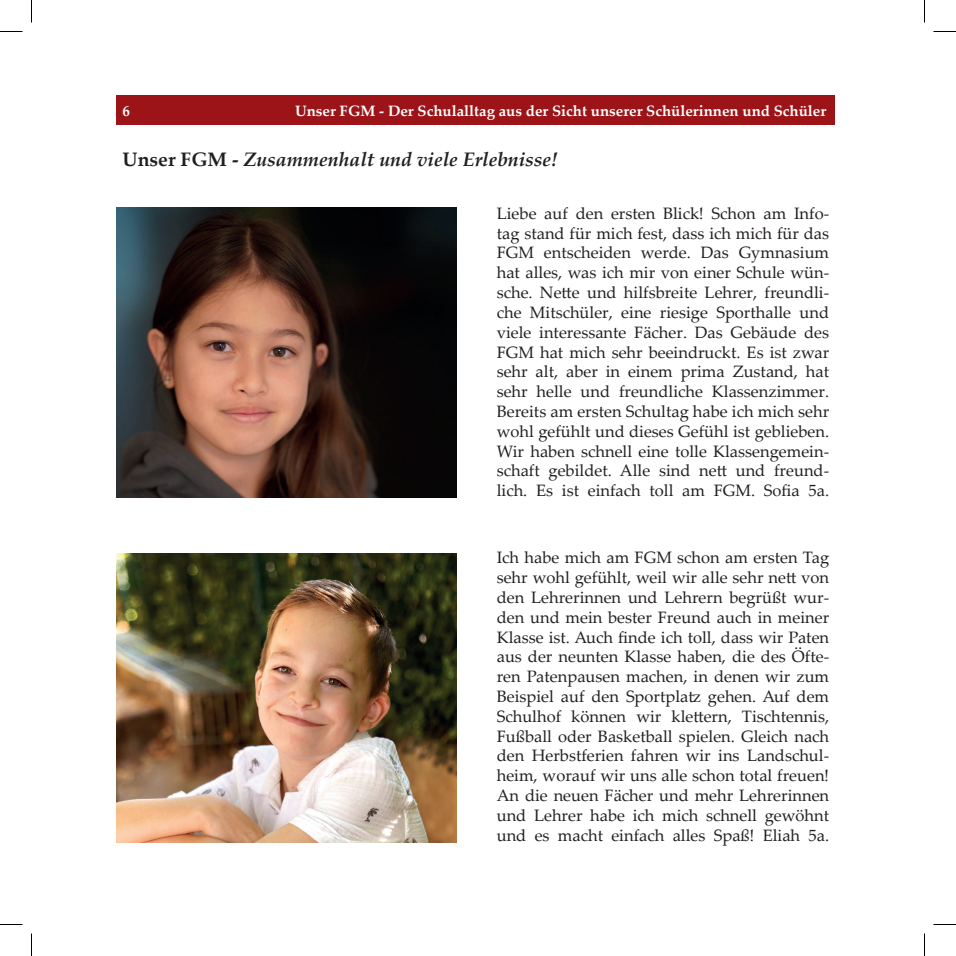
<style>
.page{position:relative;width:956px;height:956px;background:#fff}
.page>*{position:absolute;margin:0;border:0;box-sizing:border-box;transform-origin:0 0}
.t1{font:italic 700 19.5px "Palatino Linotype";color:#231f20}
.t2{font:16.5px/19.8px "Palatino Linotype";color:#231f20;text-align:justify}
.t3{font:700 15px "Palatino Linotype";color:#fff}
.s1{font-style:normal}
</style>
<div class="page">
<div style="left:117px;top:95px;width:718px;height:30px;background:#9c1418"></div>
<img style="left:117px;top:208px;width:340px;height:289px">
<img style="left:117px;top:553px;width:340px;height:289px">
<svg style="left:0;top:31px;width:22px;height:1px"></svg>
<svg style="left:933px;top:31px;width:23px;height:1px"></svg>
<svg style="left:0;top:924px;width:22px;height:1px"></svg>
<svg style="left:933px;top:924px;width:23px;height:1px"></svg>
<svg style="left:31px;top:0;width:1px;height:23px"></svg>
<svg style="left:31px;top:933px;width:1px;height:23px"></svg>
<svg style="left:924px;top:0;width:1px;height:23px"></svg>
<svg style="left:924px;top:933px;width:1px;height:23px"></svg>
<p class="t3" style="left:123px;top:100px;width:9px">6</p>
<p class="t3" style="left:295px;top:100px;width:533px">Unser FGM - Der Schulalltag aus der Sicht unserer Schülerinnen und Schüler</p>
<p class="t1" style="left:123px;top:146px;width:437px"><span class="s1">Unser FGM -</span> Zusammenhalt und viele Erlebnisse!</p>
<p class="t2" style="left:497px;top:203px;width:334px">Liebe auf den ersten Blick! Schon am Info&shy;tag stand für mich fest, dass ich mich für das FGM entscheiden werde. Das Gymnasium hat alles, was ich mir von einer Schule wün&shy;sche. Nette und hilfsbreite Lehrer, freundli&shy;che Mitschüler, eine riesige Sporthalle und viele interessante Fächer. Das Gebäude des FGM hat mich sehr beeindruckt. Es ist zwar sehr alt, aber in einem prima Zustand, hat sehr helle und freundliche Klassenzimmer.<br>Bereits am ersten Schultag habe ich mich sehr wohl gefühlt und dieses Gefühl ist geblieben.<br>Wir haben schnell eine tolle Klassengemein&shy;schaft gebildet. Alle sind nett und freund&shy;lich. Es ist einfach toll am FGM. Sofia 5a.</p>
<p class="t2" style="left:497px;top:547px;width:334px">Ich habe mich am FGM schon am ersten Tag sehr wohl gefühlt, weil wir alle sehr nett von den Lehrerinnen und Lehrern begrüßt wur&shy;den und mein bester Freund auch in meiner Klasse ist. Auch finde ich toll, dass wir Paten aus der neunten Klasse haben, die des Öfte&shy;ren Patenpausen machen, in denen wir zum Beispiel auf den Sportplatz gehen. Auf dem Schulhof können wir klettern, Tischtennis, Fußball oder Basketball spielen. Gleich nach den Herbstferien fahren wir ins Landschul&shy;heim, worauf wir uns alle schon total freuen!<br>An die neuen Fächer und mehr Lehrerinnen und Lehrer habe ich mich schnell gewöhnt und es macht einfach alles Spaß! Eliah 5a.</p>
</div>
